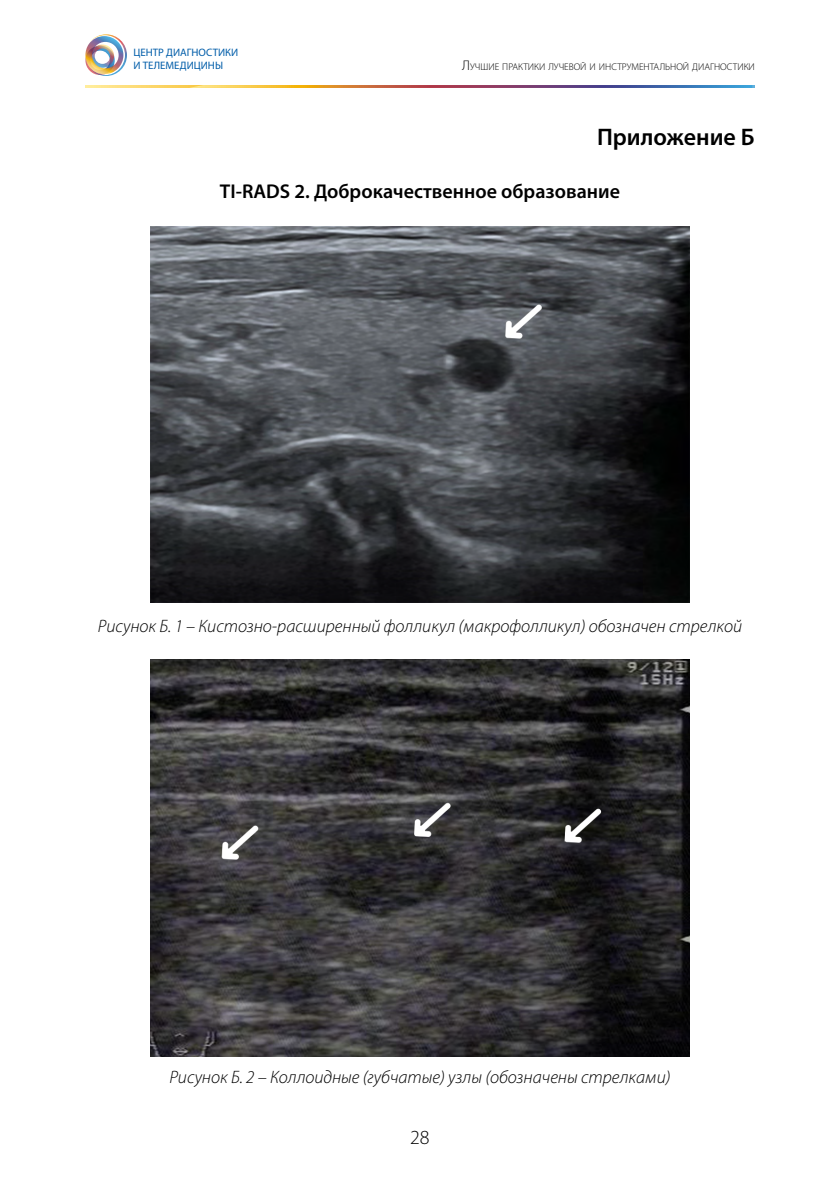
<style>
.page{position:relative;width:840px;height:1191px;background:#fff}
.page>*{position:absolute;margin:0;border:0;box-sizing:border-box;transform-origin:0 0}
.t1{font:600 24px "Myriad Pro";color:#000}
.t2{font:600 20px "Myriad Pro";color:#000}
.t3{font:300 20px "Myriad Pro";color:#000}
.t4{font:italic 300 18px "Myriad Pro";color:#000}
.t5{font:10.8px/13.2px "Myriad Pro";color:#005da9}
.t6{font:300 9.8px "Myriad Pro";color:#000}
.s1{font-size:14px}
</style>
<div class="page">
<img style="left:85px;top:34px;width:42px;height:42px">
<svg style="left:85px;top:85px;width:669px;height:3px"></svg>
<svg style="left:189px;top:85px;width:562px;height:3px;background:#99746b"></svg>
<img style="left:150px;top:226px;width:539px;height:376px">
<img style="left:150px;top:660px;width:539px;height:396px">
<p class="t5" style="left:133px;top:46px;width:106px">ЦЕНТР ДИАГНОСТИКИ<br>И ТЕЛЕМЕДИЦИНЫ</p>
<p class="t6" style="left:462px;top:61px;width:294px"><span class="s1">Л</span>УЧШИЕ ПРАКТИКИ ЛУЧЕВОЙ И ИНСТРУМЕНТАЛЬНОЙ ДИАГНОСТИКИ</p>
<h1 class="t1" style="left:596px;top:122px;width:159px">Приложение Б</h1>
<p class="t2" style="left:220px;top:179px;width:401px">TI-RADS 2. Доброкачественное образование</p>
<p class="t4" style="left:98px;top:615px;width:645px">Рисунок Б. 1 – Кистозно-расширенный фолликул (макрофолликул) обозначен стрелкой</p>
<p class="t4" style="left:169px;top:1066px;width:502px">Рисунок Б. 2 – Коллоидные (губчатые) узлы (обозначены стрелками)</p>
<p class="t3" style="left:410px;top:1126px;width:21px">28</p>
</div>
